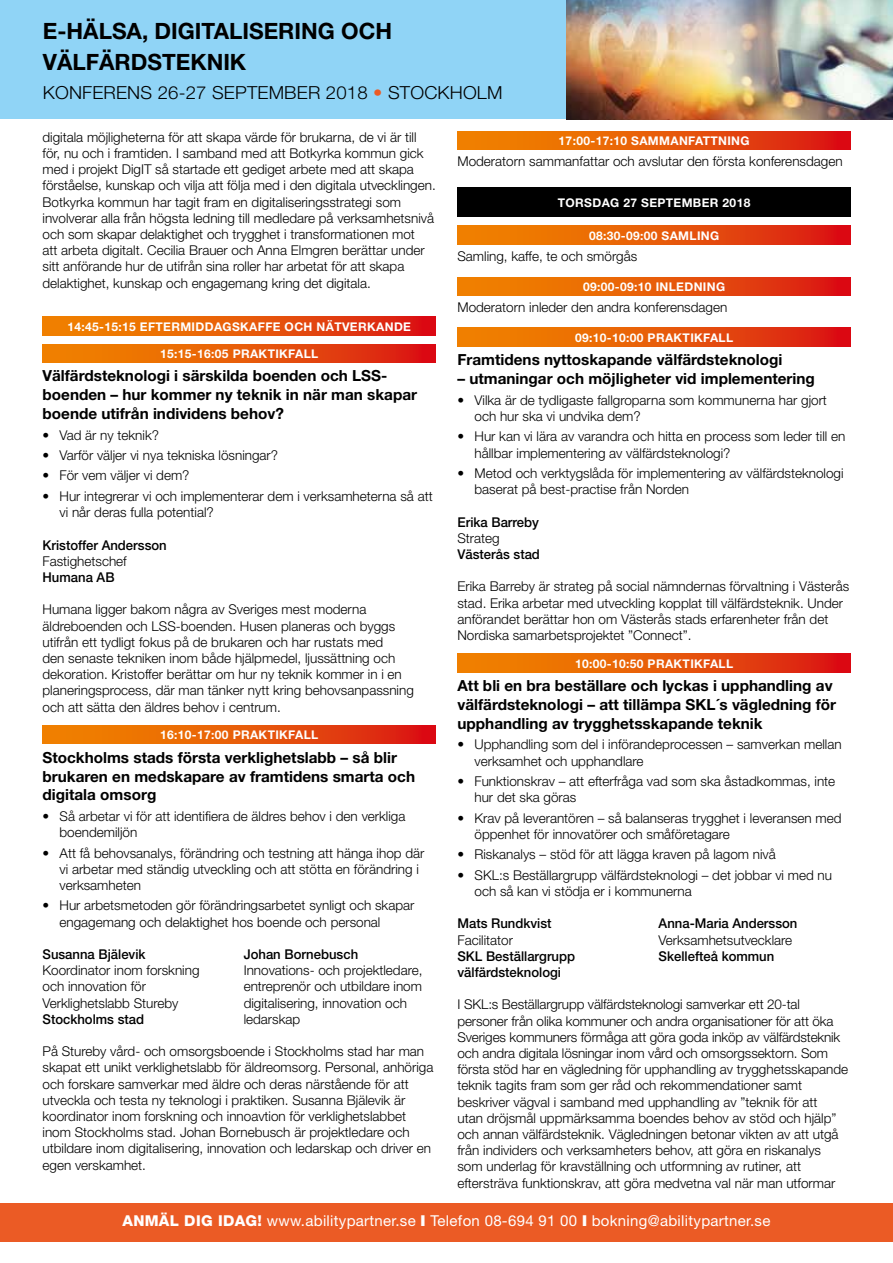
<style>
.page{position:relative;width:893px;height:1263px;background:#fff}
.page>*{position:absolute;margin:0;border:0;box-sizing:border-box;transform-origin:0 0}
.t1{font:700 22.5px/31.2px "Helvetica Neue";color:#000}
.t2{font:300 18px "Helvetica Neue";letter-spacing:.01em;color:#000}
.t3{font:700 15.3px/18.8px "Helvetica Neue";color:#000}
.t4{font:15px "Helvetica Neue";letter-spacing:.02em;color:#fff}
.t5{font:300 13.5px/16.2px "Helvetica Neue";color:#000}
.t6{font:500 13.5px/16.2px "Helvetica Neue";color:#000}
.t7{font:700 12px "Helvetica Neue";letter-spacing:.03em;color:#fff}
.t8{font:700 12px "Helvetica Neue";color:#fff;scale:1.05 1}
.s1{color:#eb5b25}
.s2{font-weight:800}
.s3{font-weight:900}
</style>
<div class="page">
<svg style="left:43px;top:317px;width:393px;height:18px;background:#e65509"></svg>
<svg style="left:43px;top:344px;width:393px;height:19px;background:#e65509"></svg>
<svg style="left:43px;top:725px;width:393px;height:19px;background:#e65509"></svg>
<div style="left:0;top:1203px;width:893px;height:39px;background:#eb5b25"></div>
<svg style="left:457px;top:131px;width:394px;height:19px;background:#e65509"></svg>
<div style="left:457px;top:187px;width:394px;height:30px;background:#000"></div>
<svg style="left:457px;top:226px;width:394px;height:18px;background:#e65509"></svg>
<svg style="left:457px;top:277px;width:394px;height:19px;background:#e65509"></svg>
<svg style="left:457px;top:328px;width:394px;height:19px;background:#e65509"></svg>
<svg style="left:457px;top:654px;width:394px;height:18px;background:#e65509"></svg>
<div style="left:0;top:0;width:893px;height:119px;background:#90d4f6"></div>
<img style="left:803px;top:0;width:90px;height:119px">
<svg style="left:796px;top:0;width:7px;height:119px"></svg>
<img style="left:567px;top:0;width:229px;height:119px">
<h1 class="t1" style="left:43px;top:15px;width:351px">E-HÄLSA, DIGITALISERING OCH<br>VÄLFÄRDSTEKNIK</h1>
<h2 class="t2" style="left:43px;top:82px;width:461px">KONFERENS 26-27 SEPTEMBER 2018 <span class="s1">•</span> STOCKHOLM</h2>
<p class="t5" style="left:43px;top:129px;width:395px">digitala möjligheterna för att skapa värde för brukarna, de vi är till för, nu och i framtiden. I samband med att Botkyrka kommun gick med i projekt DigIT så startade ett gediget arbete med att skapa förståelse, kunskap och vilja att följa med i den digitala utvecklingen.<br>Botkyrka kommun har tagit fram en digitaliseringsstrategi som involverar alla från högsta ledning till medledare på verksamhetsnivå och som skapar delaktighet och trygghet i transformationen mot<br>att arbeta digitalt. Cecilia Brauer och Anna Elmgren berättar under sitt anförande hur de utifrån sina roller har arbetat för att skapa delaktighet, kunskap och engagemang kring det digitala.</p>
<p class="t7" style="left:67px;top:319px;width:345px">14:45-15:15 EFTERMIDDAGSKAFFE OCH NÄTVERKANDE</p>
<p class="t7" style="left:160px;top:346px;width:160px">15:15-16:05 PRAKTIKFALL</p>
<p class="t3" style="left:43px;top:366px;width:376px">Välfärdsteknologi i särskilda boenden och LSS&shy;boenden – hur kommer ny teknik in när man skapar boende utifrån individens behov?</p>
<p class="t5" style="left:43px;top:426px;width:118px">• Vad är ny teknik?</p>
<p class="t5" style="left:43px;top:447px;width:237px">• Varför väljer vi nya tekniska lösningar?</p>
<p class="t5" style="left:43px;top:467px;width:149px">• För vem väljer vi dem?</p>
<p class="t5" style="left:60px;top:488px;width:375px;text-indent:-17px">• Hur integrerar vi och implementerar dem i verksamheterna så att vi når deras fulla potential?</p>
<p class="t6" style="left:43px;top:536px;width:126px">Kristoffer Andersson</p>
<p class="t5" style="left:43px;top:553px;width:86px">Fastighetschef</p>
<p class="t6" style="left:43px;top:569px;width:74px">Humana AB</p>
<p class="t5" style="left:43px;top:601px;width:373px">Humana ligger bakom några av Sveriges mest moderna äldreboenden och LSS-boenden. Husen planeras och byggs utifrån ett tydligt fokus på de brukaren och har rustats med<br>den senaste tekniken inom både hjälpmedel, ljussättning och dekoration. Kristoffer berättar om hur ny teknik kommer in i en planeringsprocess, där man tänker nytt kring behovsanpassning och att sätta den äldres behov i centrum.</p>
<p class="t7" style="left:160px;top:728px;width:160px">16:10-17:00 PRAKTIKFALL</p>
<p class="t3" style="left:43px;top:748px;width:374px">Stockholms stads första verklighetslabb – så blir brukaren en medskapare av framtidens smarta och digitala omsorg</p>
<p class="t5" style="left:60px;top:808px;width:347px;text-indent:-17px">• Så arbetar vi för att identifiera de äldres behov i den verkliga boendemiljön</p>
<p class="t5" style="left:60px;top:844px;width:366px;text-indent:-17px">• Att få behovsanalys, förändring och testning att hänga ihop där vi arbetar med ständig utveckling och att stötta en förändring i verksamheten</p>
<p class="t5" style="left:60px;top:897px;width:356px;text-indent:-17px">• Hur arbetsmetoden gör förändringsarbetet synligt och skapar engagemang och delaktighet hos boende och personal</p>
<p class="t6" style="left:43px;top:946px;width:105px">Susanna Bjälevik</p>
<p class="t5" style="left:43px;top:962px;width:159px">Koordinator inom forskning och innovation för<br>Verklighetslabb Stureby</p>
<p class="t6" style="left:43px;top:1011px;width:103px">Stockholms stad</p>
<p class="t6" style="left:244px;top:946px;width:116px">Johan Bornebusch</p>
<p class="t5" style="left:244px;top:962px;width:180px">Innovations- och projektledare, entreprenör och utbildare inom digitalisering, innovation och ledarskap</p>
<p class="t5" style="left:43px;top:1043px;width:392px">På Stureby vård- och omsorgsboende i Stockholms stad har man skapat ett unikt verklighetslabb för äldreomsorg. Personal, anhöriga och forskare samverkar med äldre och deras närstående för att utveckla och testa ny teknologi i praktiken. Susanna Bjälevik är koordinator inom forskning och innoavtion för verklighetslabbet inom Stockholms stad. Johan Bornebusch är projektledare och utbildare inom digitalisering, innovation och ledarskap och driver en egen verskamhet.</p>
<p class="t7" style="left:559px;top:133px;width:193px">17:00-17:10 SAMMANFATTNING</p>
<p class="t5" style="left:457px;top:153px;width:387px">Moderatorn sammanfattar och avslutar den första konferensdagen</p>
<p class="t7" style="left:558px;top:195px;width:194px">TORSDAG 27 SEPTEMBER 2018</p>
<p class="t7" style="left:589px;top:228px;width:132px">08:30-09:00 SAMLING</p>
<p class="t5" style="left:457px;top:247px;width:181px">Samling, kaffe, te och smörgås</p>
<p class="t7" style="left:583px;top:279px;width:144px">09:00-09:10 INLEDNING</p>
<p class="t5" style="left:457px;top:299px;width:271px">Moderatorn inleder den andra konferensdagen</p>
<p class="t7" style="left:575px;top:330px;width:160px">09:10-10:00 PRAKTIKFALL</p>
<p class="t3" style="left:457px;top:350px;width:326px">Framtidens nyttoskapande välfärdsteknologi</p>
<p class="t3" style="left:457px;top:369px;width:359px">– utmaningar och möjligheter vid implementering</p>
<p class="t5" style="left:474px;top:391px;width:354px;text-indent:-17px">• Vilka är de tydligaste fallgroparna som kommunerna har gjort och hur ska vi undvika dem?</p>
<p class="t5" style="left:474px;top:428px;width:372px;text-indent:-17px">• Hur kan vi lära av varandra och hitta en process som leder till en hållbar implementering av välfärdsteknologi?</p>
<p class="t5" style="left:474px;top:465px;width:371px;text-indent:-17px">• Metod och verktygslåda för implementering av välfärdsteknologi baserat på best-practise från Norden</p>
<p class="t6" style="left:457px;top:513px;width:83px">Erika Barreby</p>
<p class="t5" style="left:457px;top:530px;width:44px">Strateg</p>
<p class="t6" style="left:457px;top:546px;width:84px">Västerås stad</p>
<p class="t5" style="left:457px;top:578px;width:393px">Erika Barreby är strateg på social nämndernas förvaltning i Västerås stad. Erika arbetar med utveckling kopplat till välfärdsteknik. Under anförandet berättar hon om Västerås stads erfarenheter från det Nordiska samarbetsprojektet ”Connect”.</p>
<p class="t7" style="left:575px;top:656px;width:160px">10:00-10:50 PRAKTIKFALL</p>
<p class="t3" style="left:457px;top:676px;width:380px">Att bli en bra beställare och lyckas i upphandling av välfärdsteknologi – att tillämpa SKL´s vägledning för upphandling av trygghetsskapande teknik</p>
<p class="t5" style="left:474px;top:736px;width:369px;text-indent:-17px">• Upphandling som del i införandeprocessen – samverkan mellan verksamhet och upphandlare</p>
<p class="t5" style="left:474px;top:773px;width:362px;text-indent:-17px">• Funktionskrav – att efterfråga vad som ska åstadkommas, inte hur det ska göras</p>
<p class="t5" style="left:474px;top:809px;width:369px;text-indent:-17px">• Krav på leverantören – så balanseras trygghet i leveransen med öppenhet för innovatörer och småföretagare</p>
<p class="t5" style="left:457px;top:846px;width:320px">• Riskanalys – stöd för att lägga kraven på lagom nivå</p>
<p class="t5" style="left:474px;top:866px;width:359px;text-indent:-17px">• SKL:s Beställargrupp välfärdsteknologi – det jobbar vi med nu och så kan vi stödja er i kommunerna</p>
<p class="t6" style="left:457px;top:915px;width:96px">Mats Rundkvist</p>
<p class="t5" style="left:457px;top:931px;width:57px">Facilitator</p>
<p class="t6" style="left:457px;top:948px;width:119px">SKL Beställargrupp välfärdsteknologi</p>
<p class="t6" style="left:659px;top:915px;width:140px">Anna-Maria Andersson</p>
<p class="t5" style="left:659px;top:931px;width:135px">Verksamhetsutvecklare</p>
<p class="t6" style="left:659px;top:948px;width:117px">Skellefteå kommun</p>
<p class="t5" style="left:457px;top:996px;width:392px">I SKL:s Beställargrupp välfärdsteknologi samverkar ett 20-tal personer från olika kommuner och andra organisationer för att öka Sveriges kommuners förmåga att göra goda inköp av välfärdsteknik och andra digitala lösningar inom vård och omsorgssektorn. Som första stöd har en vägledning för upphandling av trygghetsskapande teknik tagits fram som ger råd och rekommendationer samt beskriver vägval i samband med upphandling av ”teknik för att<br>utan dröjsmål uppmärksamma boendes behov av stöd och hjälp” och annan välfärdsteknik. Vägledningen betonar vikten av att utgå från individers och verksamheters behov, att göra en riskanalys som underlag för kravställning och utformning av rutiner, att eftersträva funktionskrav, att göra medvetna val när man utformar</p>
<p class="t4" style="left:122px;top:1212px;width:649px"><span class="s2">ANMÄL DIG IDAG!</span> www.abilitypartner.se <span class="s3">I</span> Telefon 08-694 91 00 <span class="s3">I</span> bokning@abilitypartner.se</p>
<p class="t8" style="left:43px;top:1212px;width:756px">ANMÄL DIG IDAG! Telefon 08-694 91 00, fax 08-694 91 04 eller bokning@abilitypartner.se | Besök oss gärna på www.abilitypartner.se!</p>
</div>
